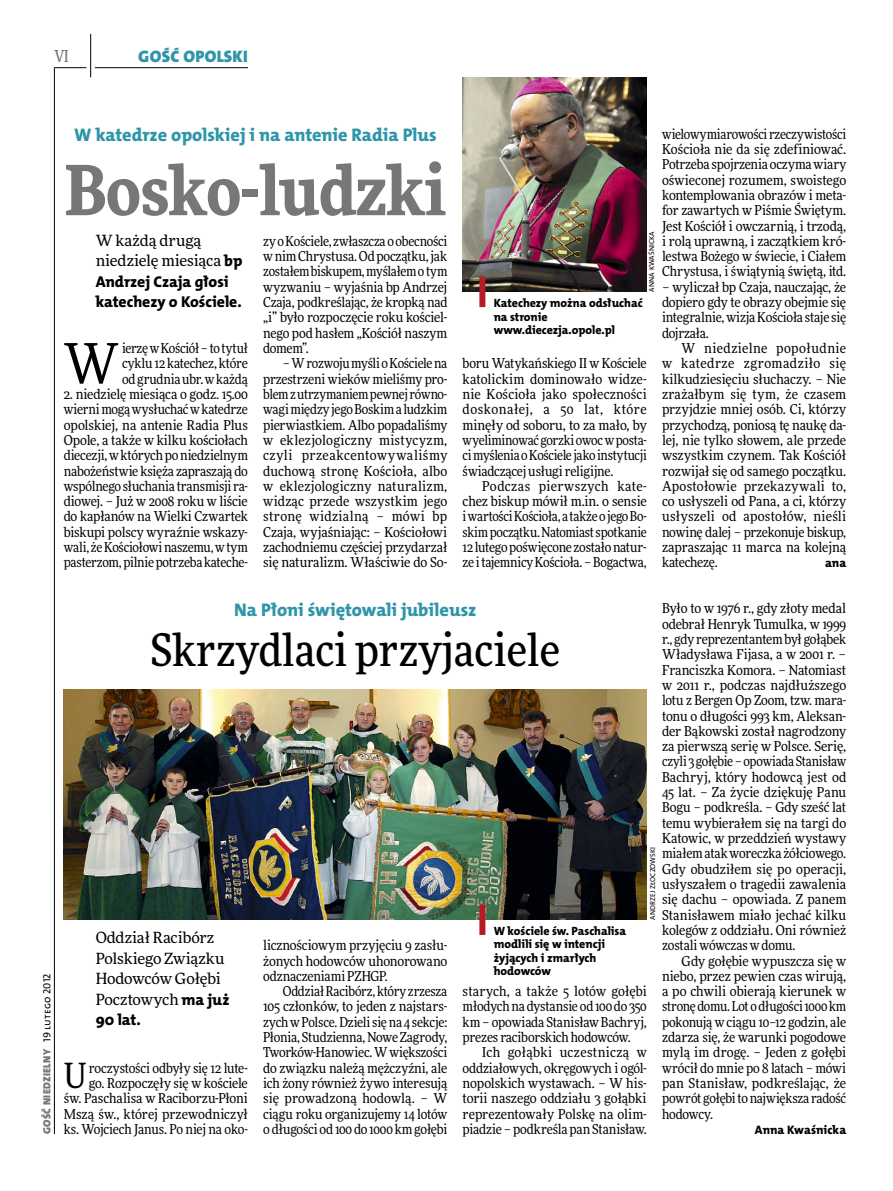
<style>
.page{position:relative;width:893px;height:1191px;background:#fff}
.page>*{position:absolute;margin:0;border:0;box-sizing:border-box;transform-origin:0 0}
.t1{font:900 69px "Freeday Narrow";letter-spacing:-.01em;color:#777778}
.t2{font:55.95px "Freeday Narrow News";color:#000}
.t3{font:500 45px "Freeday Narrow";color:#000}
.t4{font:34.8px "Freeday Narrow News";color:#000}
.t5{font:18.3px "The Mix HP8 Ex Bld";letter-spacing:-.005em;color:#2f95a8}
.t6{font:16.65px "The Mix HP9 Blk";letter-spacing:.02em;color:#2f95a8}
.t7{font:500 16.5px "Freeday Narrow";color:#777778;scale:.9 1}
.t8{font:15.75px/20.4px "The Mix HP8 Ex Bld";letter-spacing:-.005em;color:#000}
.t9{font:15.45px/20.4px "Freeday News";letter-spacing:-.005em;color:#000}
.t10{font:13.65px/15.3px "Freeday Narrow News";letter-spacing:-.015em;color:#000;text-align:justify}
.t11{font:12.3px "The Mix HP8 Ex Bld";letter-spacing:.005em;color:#000}
.t12{font:12px/13.5px "The Mix HP8 Ex Bld";letter-spacing:-.005em;color:#000}
.t13{font:10.5px "The Mix HP9 Blk";letter-spacing:.025em;color:#777778}
.t14{font:7.2px "The Mix HP5 Plain";letter-spacing:.015em;color:#000}
.s1{font-family:"The Mix HP5 Plain";color:#000}
.s2{font-family:"The Mix HP8 Ex Bld";font-size:15.75px}
</style>
<div class="page">
<hr style="left:54px;top:67px;width:1px;height:1067px;background:#000">
<hr style="left:90px;top:34px;width:1px;height:43px;background:#000">
<hr style="left:54px;top:67px;width:32px;height:1px;background:#000">
<hr style="left:95px;top:67px;width:153px;height:1px;background:#000">
<img style="left:463px;top:77px;width:184px;height:215px">
<img style="left:64px;top:690px;width:583px;height:229px">
<div style="left:479px;top:276px;width:6px;height:31px;background:#b51b24"></div>
<div style="left:479px;top:904px;width:6px;height:31px;background:#b51b24"></div>
<p class="t7" style="left:54px;top:46px;width:17px">VI</p>
<p class="t6" style="left:138px;top:46px;width:111px">GOŚĆ OPOLSKI</p>
<p class="t13" style="left:40px;top:1134px;width:162px;rotate:-90deg">GOŚĆ NIEDZIELNY <span class="s1">19 lutego 2012</span></p>
<h3 class="t5" style="left:74px;top:123px;width:364px">W katedrze opolskiej i na antenie Radia Plus</h3>
<h1 class="t1" style="left:65px;top:145px;width:383px">Bosko-ludzki</h1>
<p class="t10" style="left:662px;top:126px;width:186px">wielowymiarowości rzeczywistości Kościoła nie da się zdefiniować.<br>Potrzeba spojrzenia oczyma wiary oświeconej rozumem, swoistego kontemplowania obrazów i meta&shy;for zawartych w Piśmie Świętym.<br>Jest Kościół i owczarnią, i trzodą, i rolą uprawną, i zaczątkiem kró&shy;lestwa Bożego w świecie, i Ciałem Chrystusa, i świątynią świętą, itd.</p>
<p class="t10" style="left:662px;top:279px;width:186px">– wyliczał bp Czaja, nauczając, że dopiero gdy te obrazy obejmie się integralnie, wizja Kościoła staje się dojrzała.</p>
<p class="t10" style="left:662px;top:340px;width:186px;text-indent:20px">W niedzielne popołudnie w katedrze zgromadziło się kilkudziesięciu słuchaczy. – Nie zrażałbym się tym, że czasem przyjdzie mniej osób. Ci, którzy przychodzą, poniosą tę naukę da&shy;lej, nie tylko słowem, ale przede wszystkim czynem. Tak Kościół rozwijał się od samego początku.<br>Apostołowie przekazywali to, co usłyszeli od Pana, a ci, którzy usłyszeli od apostołów, nieśli nowinę dalej – przekonuje biskup, zapraszając 11 marca na kolejną katechezę.</p>
<p class="t14" style="left:647px;top:292px;width:61px;rotate:-90deg">anna kwaśnicka</p>
<p class="t9" style="left:96px;top:230px;width:148px">W każdą drugą niedzielę miesiąca <span class="s2">bp</span></p>
<p class="t8" style="left:96px;top:271px;width:148px">Andrzej Czaja głosi katechezy o Kościele.</p>
<h2 class="t2" style="left:64px;top:329px;width:56px">W</h2>
<p class="t10" style="left:122px;top:340px;width:127px">ierzę w Kościół – to tytuł cyklu 12 katechez, które od grudnia ubr. w każdą</p>
<p class="t10" style="left:64px;top:386px;width:186px">2. niedzielę miesiąca o godz. 15.00 wierni mogą wysłuchać w katedrze opolskiej, na antenie Radia Plus Opole, a także w kilku kościołach diecezji, w których po niedzielnym nabożeństwie księża zapraszają do wspólnego słuchania transmisji ra&shy;diowej. – Już w 2008 roku w liście do kapłanów na Wielki Czwartek biskupi polscy wyraźnie wskazy&shy;wali, że Kościołowi naszemu, w tym pasterzom, pilnie potrzeba kateche-</p>
<p class="t10" style="left:263px;top:233px;width:186px">zy o Kościele, zwłaszcza o obecności w nim Chrystusa. Od początku, jak zostałem biskupem, myślałem o tym wyzwaniu – wyjaśnia bp Andrzej Czaja, podkreślając, że kropką nad „i” było rozpoczęcie roku kościel&shy;nego pod hasłem „Kościół naszym domem”.</p>
<p class="t10" style="left:263px;top:356px;width:186px;text-indent:20px">– W rozwoju myśli o Kościele na przestrzeni wieków mieliśmy pro&shy;blem z utrzymaniem pewnej równo&shy;wagi między jego Boskim a ludzkim pierwiastkiem. Albo popadaliśmy w eklezjologiczny mistycyzm, czyli przeakcentowywaliśmy duchową stronę Kościoła, albo w eklezjologiczny naturalizm, widząc przede wszystkim jego stronę widzialną – mówi bp Czaja, wyjaśniając: – Kościołowi zachodniemu częściej przydarzał się naturalizm. Właściwie do So-</p>
<p class="t10" style="left:463px;top:356px;width:186px">boru Watykańskiego II w Kościele katolickim dominowało widze&shy;nie Kościoła jako społeczności doskonałej, a 50 lat, które minęły od soboru, to za mało, by wyeliminować gorzki owoc w posta&shy;ci myślenia o Kościele jako instytucji świadczącej usługi religijne.</p>
<p class="t12" style="left:494px;top:296px;width:150px">Katechezy można odsłuchać na stronie www.diecezja.opole.pl</p>
<p class="t10" style="left:463px;top:478px;width:186px;text-indent:20px">Podczas pierwszych kate&shy;chez biskup mówił m.in. o sensie i wartości Kościoła, a także o jego Bo&shy;skim początku. Natomiast spotkanie 12 lutego poświęcone zostało natur&shy;ze i tajemnicy Kościoła. – Bogactwa,</p>
<p class="t11" style="left:825px;top:555px;width:23px">ana</p>
<h3 class="t5" style="left:234px;top:597px;width:244px">Na Płoni świętowali jubileusz</h3>
<h3 class="t3" style="left:150px;top:622px;width:411px">Skrzydlaci przyjaciele</h3>
<p class="t10" style="left:662px;top:600px;width:186px">Było to w 1976 r., gdy złoty medal odebrał Henryk Tumulka, w 1999 r., gdy reprezentantem był gołąbek Władysława Fijasa, a w 2001 r. – Franciszka Komora. – Natomiast w 2011 r., podczas najdłuższego lotu z Bergen Op Zoom, tzw. mara&shy;tonu o długości 993 km, Aleksan&shy;der Bąkowski został nagrodzony za pierwszą serię w Polsce. Serię, czyli 3 gołębie – opowiada Stanisław Bachryj, który hodowcą jest od 45 lat. – Za życie dziękuję Panu Bogu – podkreśla. – Gdy sześć lat temu wybierałem się na targi do Katowic, w przeddzień wystawy miałem atak woreczka żółciowego.<br>Gdy obudziłem się po operacji, usłyszałem o tragedii zawalenia się dachu – opowiada. Z panem Stanisławem miało jechać kilku kolegów z oddziału. Oni również zostali wówczas w domu.</p>
<p class="t10" style="left:662px;top:953px;width:186px;text-indent:20px">Gdy gołębie wypuszcza się w niebo, przez pewien czas wirują, a po chwili obierają kierunek w stronę domu. Lot o długości 1000 km pokonują w ciągu 10–12 godzin, ale zdarza się, że warunki pogodowe mylą im drogę. – Jeden z gołębi wrócił do mnie po 8 latach – mówi pan Stanisław, podkreślając, że powrót gołębi to największa radość hodowcy.</p>
<p class="t11" style="left:755px;top:1122px;width:93px">Anna Kwaśnicka</p>
<p class="t14" style="left:648px;top:919px;width:74px;rotate:-90deg">Andrzej Złoczowski</p>
<p class="t12" style="left:494px;top:924px;width:134px">W kościele św. Paschalisa modlili się w intencji żyjących i zmarłych hodowców</p>
<p class="t9" style="left:96px;top:927px;width:135px">Oddział Racibórz<br>Polskiego Związku<br>Hodowców Gołębi<br>Pocztowych <span class="s2">ma już</span></p>
<p class="t8" style="left:96px;top:1009px;width:47px">90 lat.</p>
<p class="t10" style="left:263px;top:937px;width:186px">licznościowym przyjęciu 9 zasłu&shy;żonych hodowców uhonorowano odznaczeniami PZHGP.</p>
<p class="t10" style="left:263px;top:983px;width:186px;text-indent:20px">Oddział Racibórz, który zrzesza 105 członków, to jeden z najstars&shy;zych w Polsce. Dzieli się na 4 sekcje:<br>Płonia, Studzienna, Nowe Zagrody, Tworków-Hanowiec. W większości do związku należą mężczyźni, ale ich żony również żywo interesują się prowadzoną hodowlą. – W ciągu roku organizujemy 14 lotów o długości od 100 do 1000 km gołębi</p>
<p class="t10" style="left:463px;top:983px;width:186px">starych, a także 5 lotów gołębi młodych na dystansie od 100 do 350 km – opowiada Stanisław Bachryj, prezes raciborskich hodowców.</p>
<p class="t10" style="left:463px;top:1044px;width:186px;text-indent:20px">Ich gołąbki uczestniczą w oddziałowych, okręgowych i ogól&shy;nopolskich wystawach. – W his&shy;torii naszego oddziału 3 gołąbki reprezentowały Polskę na olim&shy;piadzie – podkreśla pan Stanisław.</p>
<p class="t10" style="left:64px;top:1060px;width:186px;text-align:right">roczystości odbyły się 12 lute-<br>go. Rozpoczęły się w kościele<br>św. Paschalisa w Raciborzu-Płoni<br>Mszą św., której przewodniczył ks. Wojciech Janus. Po niej na oko-</p>
<h3 class="t4" style="left:64px;top:1054px;width:24px">U</h3>
</div>
